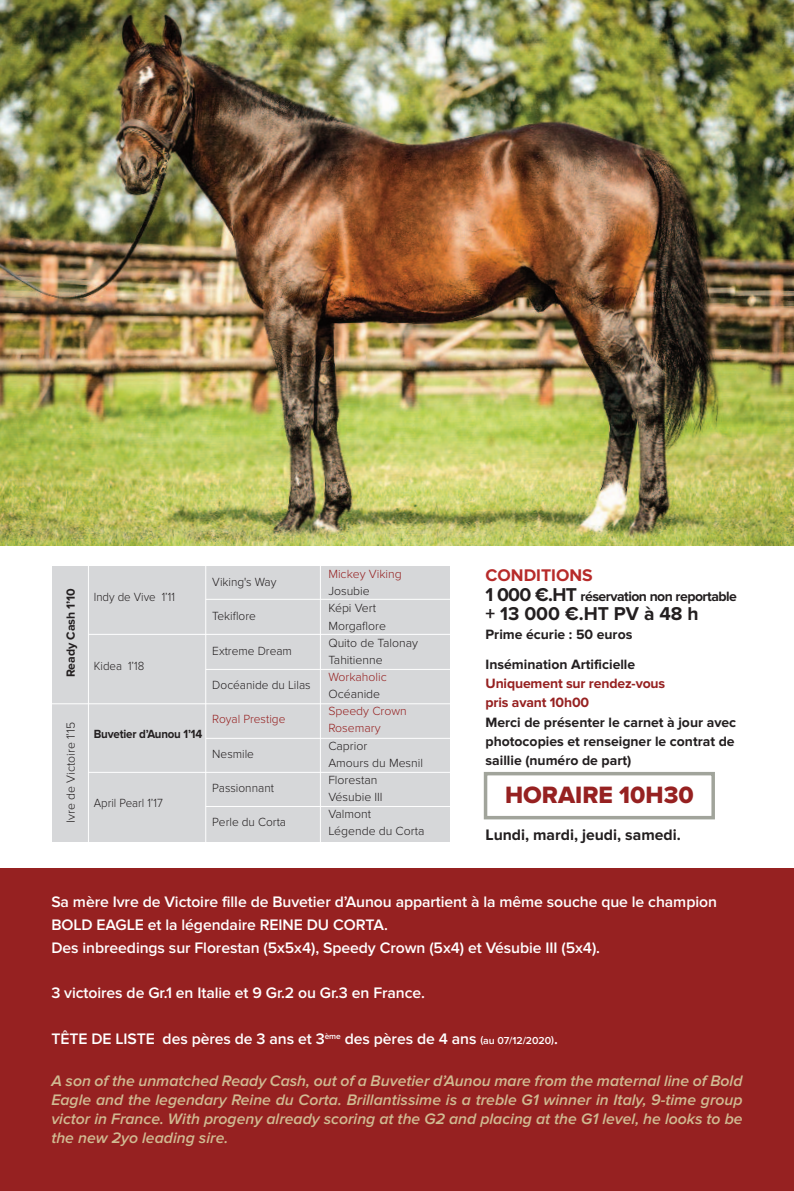
<style>
.page{position:relative;width:794px;height:1191px;background:#fff}
.page>*{position:absolute;margin:0;border:0;box-sizing:border-box;transform-origin:0 0}
.t1{font:24.5px "Proxima Nova Extrabld";color:#962121}
.t2{font:700 19.25px "Proxima Nova";color:#231f20}
.t3{font:700 17.5px "Proxima Nova";color:#b72b2a}
.t4{font:600 15.75px/22.8px "Proxima Nova";letter-spacing:-.005em;color:#fff}
.t5{font:italic 600 15.75px/19.2px "Proxima Nova";color:#d0bb92;text-align:justify}
.t6{font:700 15.75px "Proxima Nova";color:#231f20}
.t7{font:700 14px/19.2px "Proxima Nova";color:#231f20}
.t8{font:700 14px/19.2px "Proxima Nova";letter-spacing:-.01em;color:#962121}
.t9{font:700 14px "Proxima Nova";letter-spacing:-.035em;color:#231f20}
.t10{font:300 12.25px/17.2px "Proxima Nova";color:#231f20}
.t11{font:300 12.25px/17.2px "Proxima Nova";color:#962121}
.t12{font:300 12.25px "Proxima Nova";color:#231f20;scale:.94 1}
.t13{font:700 12.25px "Proxima Nova";letter-spacing:-.015em;color:#231f20;scale:.94 1}
.t14{font:700 12.25px "Proxima Nova";letter-spacing:-.015em;color:#231f20}
.s1{font-size:19.25px}
.s2{font-size:10.5px}
</style>
<div class="page">
<div style="left:0;top:868px;width:793px;height:323px;background:#962121"></div>
<div style="left:53px;top:566px;width:397px;height:276px;background:#d6d7d9"></div>
<hr style="left:88px;top:564px;width:1px;height:279px;background:#fff">
<hr style="left:205px;top:564px;width:1px;height:279px;background:#fff">
<hr style="left:320px;top:564px;width:1px;height:282px;background:#fff">
<hr style="left:88px;top:634px;width:366px;height:1px;background:#fff">
<hr style="left:50px;top:703px;width:404px;height:1px;background:#fff">
<hr style="left:88px;top:772px;width:363px;height:1px;background:#fff">
<hr style="left:206px;top:669px;width:248px;height:1px;background:#fff">
<hr style="left:206px;top:738px;width:248px;height:1px;background:#fff">
<hr style="left:206px;top:599px;width:250px;height:1px;background:#fff">
<hr style="left:206px;top:806px;width:248px;height:1px;background:#fff">
<img style="left:0;top:1px;width:793px;height:545px">
<div style="left:484px;top:772px;width:231px;height:47px;border:4px solid #a1a49b"></div>
<p class="t14" style="left:64px;top:677px;width:91px;rotate:-90deg">Ready Cash 1’10</p>
<p class="t10" style="left:62px;top:822px;width:102px;rotate:-90deg">Ivre de Victoire 1’15</p>
<p class="t12" style="left:94px;top:590px;width:88px">Indy de Vive 1’11</p>
<p class="t12" style="left:94px;top:658px;width:55px">Kidea 1’18</p>
<p class="t13" style="left:94px;top:727px;width:117px">Buvetier d’Aunou 1’14</p>
<p class="t12" style="left:94px;top:796px;width:75px">April Pearl 1’17</p>
<p class="t10" style="left:212px;top:573px;width:66px">Viking's Way</p>
<p class="t10" style="left:212px;top:608px;width:45px">Tekiflore</p>
<p class="t10" style="left:212px;top:642px;width:81px">Extreme Dream</p>
<p class="t10" style="left:212px;top:676px;width:100px">Docéanide du Lilas</p>
<p class="t11" style="left:212px;top:710px;width:75px">Royal Prestige</p>
<p class="t10" style="left:212px;top:745px;width:43px">Nesmile</p>
<p class="t10" style="left:212px;top:779px;width:63px">Passionnant</p>
<p class="t10" style="left:212px;top:813px;width:75px">Perle du Corta</p>
<p class="t11" style="left:328px;top:565px;width:75px">Mickey Viking</p>
<p class="t10" style="left:328px;top:582px;width:91px">Josubie<br>Képi Vert<br>Morgaflore<br>Quito de Talonay<br>Tahitienne</p>
<p class="t11" style="left:328px;top:668px;width:60px">Workaholic</p>
<p class="t10" style="left:328px;top:685px;width:53px">Océanide</p>
<p class="t11" style="left:328px;top:703px;width:80px">Speedy Crown<br>Rosemary</p>
<p class="t10" style="left:328px;top:737px;width:98px">Caprior<br>Amours du Mesnil<br>Florestan<br>Vésubie III<br>Valmont<br>Légende du Corta</p>
<p class="t3" style="left:485px;top:565px;width:109px">CONDITIONS</p>
<p class="t9" style="left:485px;top:588px;width:253px"><span class="s1">1 000 €.HT</span> réservation non reportable</p>
<p class="t2" style="left:485px;top:602px;width:215px">+ 13 000 €.HT PV à 48 h</p>
<p class="t7" style="left:485px;top:620px;width:151px;line-height:29.8px">Prime écurie : 50 euros<br>Insémination Artificielle</p>
<p class="t8" style="left:485px;top:674px;width:181px">Uniquement sur rendez-vous pris avant 10h00</p>
<p class="t7" style="left:485px;top:712px;width:252px;text-align:justify">Merci de présenter le carnet à jour avec photocopies et renseigner le contrat de saillie (numéro de part)</p>
<h1 class="t1" style="left:505px;top:780px;width:190px">HORAIRE 10H30</h1>
<p class="t6" style="left:485px;top:826px;width:197px">Lundi, mardi, jeudi, samedi.</p>
<p class="t4" style="left:51px;top:891px;width:667px">Sa mère Ivre de Victoire fille de Buvetier d’Aunou appartient à la même souche que le champion<br>BOLD EAGLE et la légendaire REINE DU CORTA.<br>Des inbreedings sur Florestan (5x5x4), Speedy Crown (5x4) et Vésubie III (5x4).</p>
<p class="t4" style="left:51px;top:982px;width:375px">3 victoires de Gr.1 en Italie et 9 Gr.2 ou Gr.3 en France.</p>
<p class="t4" style="left:51px;top:1027px;width:508px">TÊTE DE LISTE des pères de 3 ans et 3<sup>ème</sup> des pères de 4 ans <span class="s2">(au 07/12/2020)</span>.</p>
<p class="t5" style="left:51px;top:1071px;width:692px">A son of the unmatched Ready Cash, out of a Buvetier d’Aunou mare from the maternal line of Bold Eagle and the legendary Reine du Corta. Brillantissime is a treble G1 winner in Italy, 9-time group victor in France. With progeny already scoring at the G2 and placing at the G1 level, he looks to be the new 2yo leading sire.</p>
</div>
